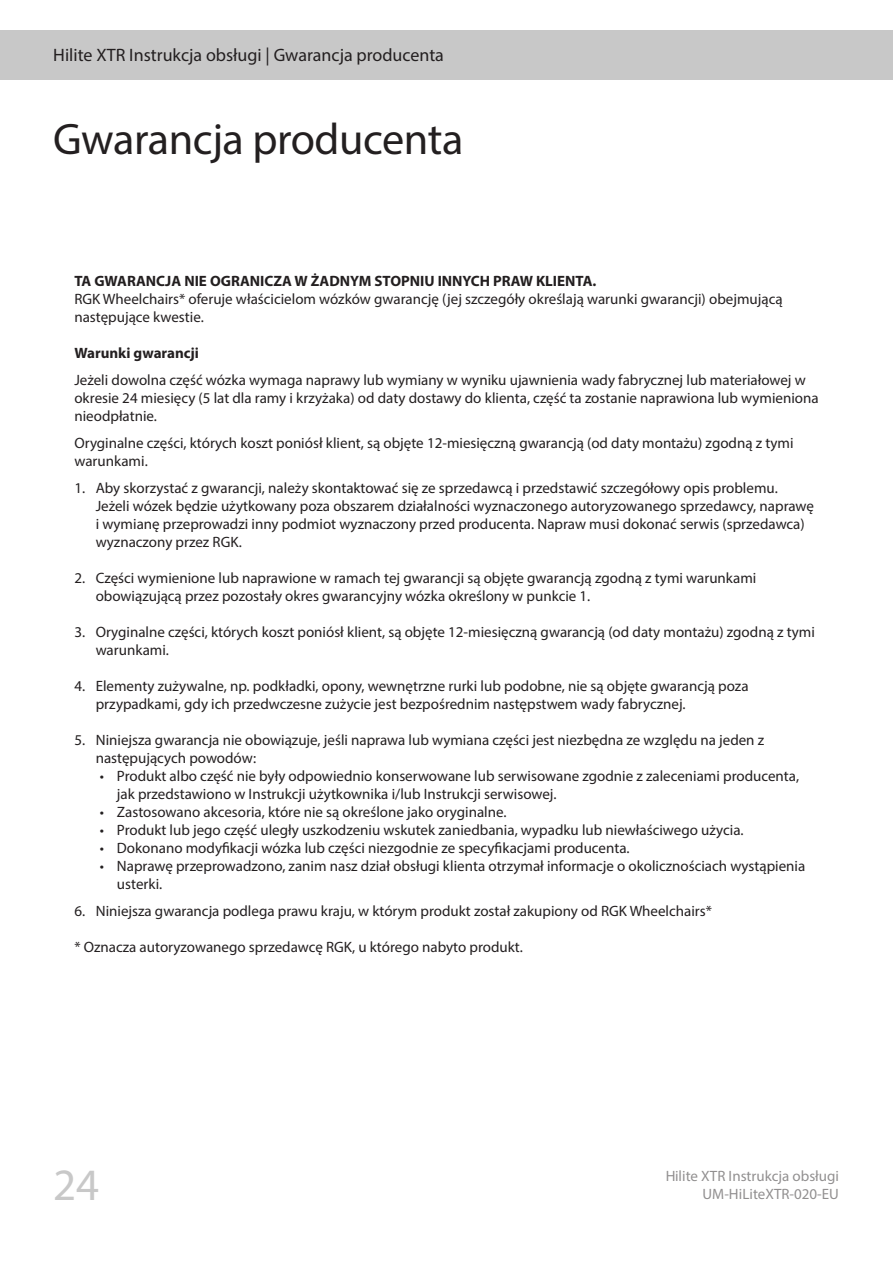
<style>
.page{position:relative;width:893px;height:1263px;background:#fff}
.page>*{position:absolute;margin:0;border:0;box-sizing:border-box;transform-origin:0 0}
.t1{font:45px "Myriad Pro";color:#c8c8c8}
.PL_-_Heading_1{font:44.25px "Myriad Pro";letter-spacing:-.01em;color:#231f20}
.t2{font:18px "Myriad Pro";color:#231f20}
.PL_-_Basic_Paragraph{font:15px/18px "Myriad Pro";color:#231f20}
.PL_-_Basic_Paragraph-2{font:700 15px "Myriad Pro";color:#231f20}
</style>
<div class="page">
<div style="left:0;top:31px;width:893px;height:49px;background:#c8c8c8"></div>
<p class="t2" style="left:53px;top:44px;width:392px">Hilite XTR Instrukcja obsługi | Gwarancja producenta</p>
<p class="PL_-_Heading_1" style="left:53px;top:112px;width:412px">Gwarancja producenta</p>
<p class="PL_-_Basic_Paragraph-2" style="left:74px;top:271px;width:524px">TA GWARANCJA NIE OGRANICZA W ŻADNYM STOPNIU INNYCH PRAW KLIENTA.</p>
<p class="PL_-_Basic_Paragraph" style="left:74px;top:289px;width:710px">RGK Wheelchairs* oferuje właścicielom wózków gwarancję (jej szczegóły określają warunki gwarancji) obejmującą następujące kwestie.</p>
<p class="PL_-_Basic_Paragraph-2" style="left:74px;top:343px;width:126px">Warunki gwarancji</p>
<p class="PL_-_Basic_Paragraph" style="left:74px;top:370px;width:746px">Jeżeli dowolna część wózka wymaga naprawy lub wymiany w wyniku ujawnienia wady fabrycznej lub materiałowej w okresie 24 miesięcy (5 lat dla ramy i krzyżaka) od daty dostawy do klienta, część ta zostanie naprawiona lub wymieniona nieodpłatnie.</p>
<p class="PL_-_Basic_Paragraph" style="left:74px;top:433px;width:721px">Oryginalne części, których koszt poniósł klient, są objęte 12-miesięczną gwarancją (od daty montażu) zgodną z tymi warunkami.</p>
<p class="PL_-_Basic_Paragraph" style="left:96px;top:478px;width:720px;text-indent:-21px">1. Aby skorzystać z gwarancji, należy skontaktować się ze sprzedawcą i przedstawić szczegółowy opis problemu.<br>Jeżeli wózek będzie użytkowany poza obszarem działalności wyznaczonego autoryzowanego sprzedawcy, naprawę i wymianę przeprowadzi inny podmiot wyznaczony przed producenta. Napraw musi dokonać serwis (sprzedawca) wyznaczony przez RGK.</p>
<p class="PL_-_Basic_Paragraph" style="left:96px;top:568px;width:662px;text-indent:-21px">2. Części wymienione lub naprawione w ramach tej gwarancji są objęte gwarancją zgodną z tymi warunkami obowiązującą przez pozostały okres gwarancyjny wózka określony w punkcie 1.</p>
<p class="PL_-_Basic_Paragraph" style="left:96px;top:622px;width:721px;text-indent:-21px">3. Oryginalne części, których koszt poniósł klient, są objęte 12-miesięczną gwarancją (od daty montażu) zgodną z tymi warunkami.</p>
<p class="PL_-_Basic_Paragraph" style="left:96px;top:676px;width:654px;text-indent:-21px">4. Elementy zużywalne, np. podkładki, opony, wewnętrzne rurki lub podobne, nie są objęte gwarancją poza przypadkami, gdy ich przedwczesne zużycie jest bezpośrednim następstwem wady fabrycznej.</p>
<p class="PL_-_Basic_Paragraph" style="left:96px;top:730px;width:670px;text-indent:-21px">5. Niniejsza gwarancja nie obowiązuje, jeśli naprawa lub wymiana części jest niezbędna ze względu na jeden z następujących powodów:</p>
<p class="PL_-_Basic_Paragraph" style="left:117px;top:766px;width:684px;text-indent:-17px">• Produkt albo część nie były odpowiednio konserwowane lub serwisowane zgodnie z zaleceniami producenta, jak przedstawiono w Instrukcji użytkownika i/lub Instrukcji serwisowej.</p>
<p class="PL_-_Basic_Paragraph" style="left:100px;top:802px;width:408px">• Zastosowano akcesoria, które nie są określone jako oryginalne.</p>
<p class="PL_-_Basic_Paragraph" style="left:100px;top:820px;width:645px">• Produkt lub jego część uległy uszkodzeniu wskutek zaniedbania, wypadku lub niewłaściwego użycia.</p>
<p class="PL_-_Basic_Paragraph" style="left:100px;top:838px;width:531px">• Dokonano modyfikacji wózka lub części niezgodnie ze specyfikacjami producenta.</p>
<p class="PL_-_Basic_Paragraph" style="left:117px;top:856px;width:690px;text-indent:-17px">• Naprawę przeprowadzono, zanim nasz dział obsługi klienta otrzymał informacje o okolicznościach wystąpienia usterki.</p>
<p class="PL_-_Basic_Paragraph" style="left:74px;top:901px;width:639px">6. Niniejsza gwarancja podlega prawu kraju, w którym produkt został zakupiony od RGK Wheelchairs*</p>
<p class="PL_-_Basic_Paragraph" style="left:74px;top:937px;width:450px">* Oznacza autoryzowanego sprzedawcę RGK, u którego nabyto produkt.</p>
<h1 class="t1" style="left:53px;top:1157px;width:48px">24</h1>
<p class="PL_-_Basic_Paragraph" style="left:665px;top:1167px;width:175px">Hilite XTR Instrukcja obsługi</p>
<p class="PL_-_Basic_Paragraph" style="left:702px;top:1185px;width:138px">UM-HiLiteXTR-020-EU</p>
</div>
